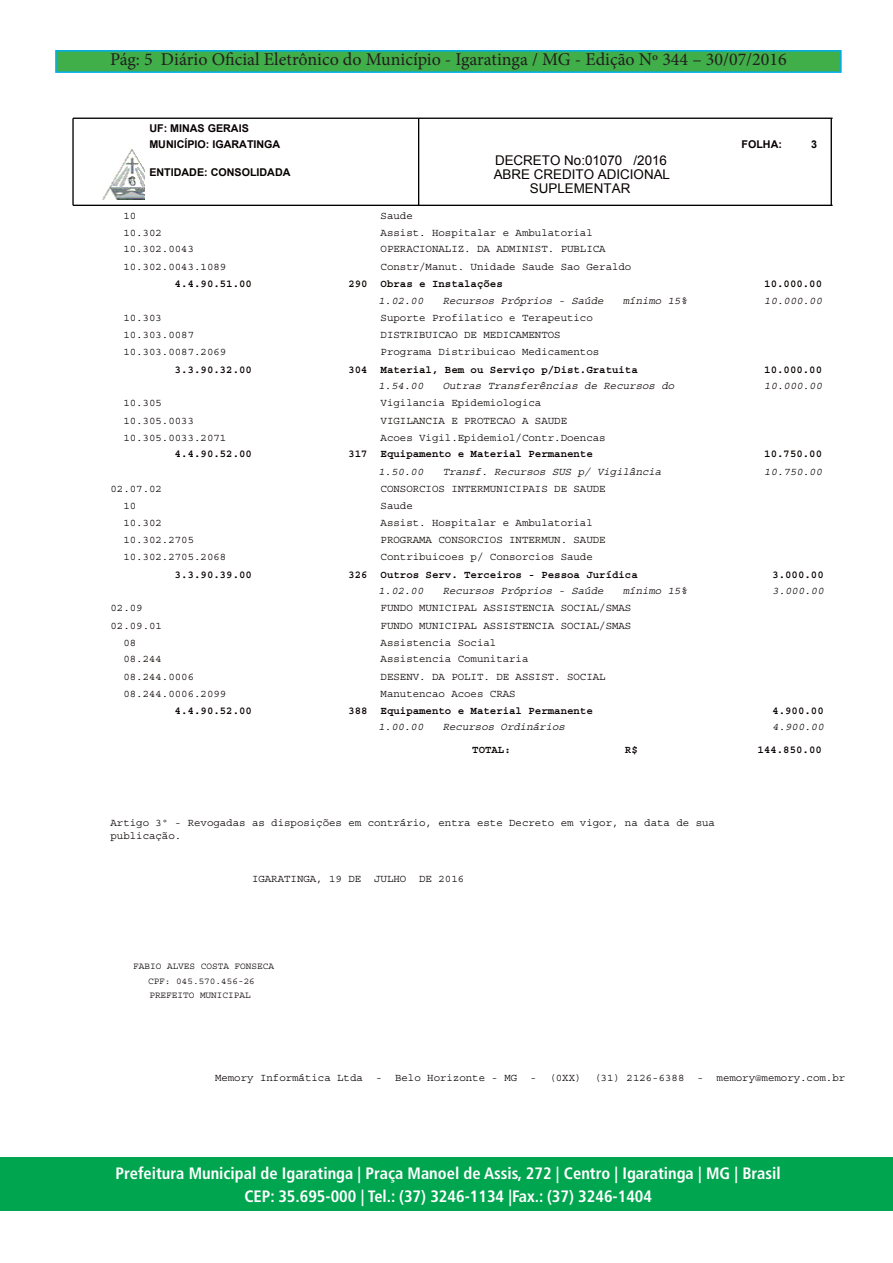
<style>
.page{position:relative;width:893px;height:1263px;background:#fff}
.page>*{position:absolute;margin:0;border:0;box-sizing:border-box;transform-origin:0 0}
.t1{font:18px "Minion Pro";color:#231f20}
.t2{font:700 condensed 16.5px "Frutiger LT Std";color:#fff}
.t3{font:13.35px/13.4px "Arial";color:#080000}
.t4{font:10.65px/13.4px "Courier Std";color:#080000}
.t5{font:700 10.65px "Courier Std";color:#080000}
.t6{font:italic 10.65px "Courier Std";color:#080000}
.t7{font:700 10.65px "Arial";color:#080000}
.t8{font:9.45px/14.7px "Courier Std";color:#080000}
</style>
<div class="page">
<hr style="left:0;top:1157px;width:1px;height:54px;background:#00a54f">
<div style="left:2px;top:1157px;width:891px;height:54px;background:#00a54f"></div>
<div style="left:56px;top:51px;width:785px;height:21px;background:#40ae49"></div>
<div style="left:55px;top:50px;width:787px;height:23px;border:2px solid #00aeef"></div>
<hr style="left:73px;top:118px;width:760px;height:1px;background:#000">
<hr style="left:73px;top:205px;width:760px;height:1px;background:#000">
<hr style="left:72px;top:118px;width:2px;height:87px;background:#000">
<hr style="left:831px;top:118px;width:1px;height:87px;background:#000">
<img style="left:94px;top:147px;width:50px;height:53px">
<hr style="left:418px;top:118px;width:1px;height:87px;background:#000">
<p class="t1" style="left:110px;top:47px;width:678px">Pág: 5 Diário Oficial Eletrônico do Município - Igaratinga / MG - Edição Nº 344 – 30/07/2016</p>
<p class="t7" style="left:149px;top:121px;width:101px">UF: MINAS GERAIS</p>
<p class="t7" style="left:149px;top:137px;width:132px">MUNICÍPIO: IGARATINGA</p>
<p class="t7" style="left:149px;top:165px;width:143px">ENTIDADE: CONSOLIDADA</p>
<p class="t3" style="left:494px;top:154px;width:178px">DECRETO No:01070 /2016<br>ABRE CREDITO ADICIONAL</p>
<p class="t3" style="left:530px;top:182px;width:102px">SUPLEMENTAR</p>
<p class="t7" style="left:741px;top:137px;width:42px">FOLHA:</p>
<p class="t7" style="left:811px;top:137px;width:7px">3</p>
<p class="t4" style="left:123px;top:209px;width:14px">10</p>
<p class="t4" style="left:381px;top:209px;width:34px">Saude</p>
<p class="t4" style="left:123px;top:226px;width:40px">10.302</p>
<p class="t4" style="left:381px;top:226px;width:214px">Assist. Hospitalar e Ambulatorial</p>
<p class="t4" style="left:123px;top:242px;width:72px">10.302.0043</p>
<p class="t4" style="left:381px;top:242px;width:227px">OPERACIONALIZ. DA ADMINIST. PUBLICA</p>
<p class="t4" style="left:123px;top:260px;width:104px">10.302.0043.1089</p>
<p class="t4" style="left:381px;top:260px;width:252px">Constr/Manut. Unidade Saude Sao Geraldo</p>
<p class="t5" style="left:175px;top:278px;width:79px">4.4.90.51.00</p>
<p class="t5" style="left:348px;top:278px;width:156px">290 Obras e Instalações</p>
<p class="t5" style="left:764px;top:278px;width:59px">10.000.00</p>
<p class="t6" style="left:378px;top:295px;width:47px">1.02.00</p>
<p class="t6" style="left:443px;top:295px;width:162px">Recursos Próprios - Saúde</p>
<p class="t6" style="left:623px;top:295px;width:66px">mínimo 15%</p>
<p class="t6" style="left:764px;top:295px;width:59px">10.000.00</p>
<p class="t4" style="left:123px;top:311px;width:40px">10.303</p>
<p class="t4" style="left:381px;top:311px;width:214px">Suporte Profilatico e Terapeutico</p>
<p class="t4" style="left:123px;top:328px;width:72px">10.303.0087</p>
<p class="t4" style="left:381px;top:328px;width:182px">DISTRIBUICAO DE MEDICAMENTOS</p>
<p class="t4" style="left:123px;top:345px;width:104px">10.303.0087.2069</p>
<p class="t4" style="left:381px;top:345px;width:220px">Programa Distribuicao Medicamentos</p>
<p class="t5" style="left:175px;top:364px;width:79px">3.3.90.32.00</p>
<p class="t5" style="left:348px;top:364px;width:291px">304 Material, Bem ou Serviço p/Dist.Gratuita</p>
<p class="t5" style="left:764px;top:364px;width:59px">10.000.00</p>
<p class="t6" style="left:378px;top:380px;width:47px">1.54.00</p>
<p class="t6" style="left:443px;top:380px;width:233px">Outras Transferências de Recursos do</p>
<p class="t6" style="left:764px;top:380px;width:59px">10.000.00</p>
<p class="t4" style="left:123px;top:396px;width:40px">10.305</p>
<p class="t4" style="left:381px;top:396px;width:162px">Vigilancia Epidemiologica</p>
<p class="t4" style="left:123px;top:414px;width:72px">10.305.0033</p>
<p class="t4" style="left:381px;top:414px;width:188px">VIGILANCIA E PROTECAO A SAUDE</p>
<p class="t4" style="left:123px;top:431px;width:104px">10.305.0033.2071</p>
<p class="t4" style="left:381px;top:431px;width:227px">Acoes Vigil.Epidemiol/Contr.Doencas</p>
<p class="t5" style="left:175px;top:448px;width:79px">4.4.90.52.00</p>
<p class="t5" style="left:348px;top:448px;width:246px">317 Equipamento e Material Permanente</p>
<p class="t5" style="left:764px;top:448px;width:59px">10.750.00</p>
<p class="t6" style="left:378px;top:465px;width:47px">1.50.00</p>
<p class="t6" style="left:443px;top:465px;width:220px">Transf. Recursos SUS p/ Vigilância</p>
<p class="t6" style="left:764px;top:465px;width:59px">10.750.00</p>
<p class="t4" style="left:111px;top:482px;width:53px">02.07.02</p>
<p class="t4" style="left:381px;top:482px;width:227px">CONSORCIOS INTERMUNICIPAIS DE SAUDE</p>
<p class="t4" style="left:123px;top:499px;width:14px">10</p>
<p class="t4" style="left:381px;top:499px;width:34px">Saude</p>
<p class="t4" style="left:123px;top:516px;width:40px">10.302</p>
<p class="t4" style="left:381px;top:516px;width:214px">Assist. Hospitalar e Ambulatorial</p>
<p class="t4" style="left:123px;top:533px;width:72px">10.302.2705</p>
<p class="t4" style="left:381px;top:533px;width:227px">PROGRAMA CONSORCIOS INTERMUN. SAUDE</p>
<p class="t4" style="left:123px;top:550px;width:104px">10.302.2705.2068</p>
<p class="t4" style="left:381px;top:550px;width:214px">Contribuicoes p/ Consorcios Saude</p>
<p class="t5" style="left:175px;top:569px;width:79px">3.3.90.39.00</p>
<p class="t5" style="left:348px;top:569px;width:291px">326 Outros Serv. Terceiros - Pessoa Jurídica</p>
<p class="t5" style="left:772px;top:569px;width:53px">3.000.00</p>
<p class="t6" style="left:378px;top:585px;width:47px">1.02.00</p>
<p class="t6" style="left:443px;top:585px;width:162px">Recursos Próprios - Saúde</p>
<p class="t6" style="left:623px;top:585px;width:66px">mínimo 15%</p>
<p class="t6" style="left:772px;top:585px;width:53px">3.000.00</p>
<p class="t4" style="left:111px;top:601px;width:34px">02.09</p>
<p class="t4" style="left:381px;top:601px;width:252px">FUNDO MUNICIPAL ASSISTENCIA SOCIAL/SMAS</p>
<p class="t4" style="left:111px;top:619px;width:53px">02.09.01</p>
<p class="t4" style="left:381px;top:619px;width:252px">FUNDO MUNICIPAL ASSISTENCIA SOCIAL/SMAS</p>
<p class="t4" style="left:123px;top:636px;width:14px">08</p>
<p class="t4" style="left:381px;top:636px;width:117px">Assistencia Social</p>
<p class="t4" style="left:123px;top:652px;width:40px">08.244</p>
<p class="t4" style="left:381px;top:652px;width:149px">Assistencia Comunitaria</p>
<p class="t4" style="left:123px;top:670px;width:72px">08.244.0006</p>
<p class="t4" style="left:381px;top:670px;width:227px">DESENV. DA POLIT. DE ASSIST. SOCIAL</p>
<p class="t4" style="left:123px;top:687px;width:104px">08.244.0006.2099</p>
<p class="t4" style="left:381px;top:687px;width:137px">Manutencao Acoes CRAS</p>
<p class="t5" style="left:175px;top:705px;width:79px">4.4.90.52.00</p>
<p class="t5" style="left:348px;top:705px;width:246px">388 Equipamento e Material Permanente</p>
<p class="t5" style="left:772px;top:705px;width:53px">4.900.00</p>
<p class="t6" style="left:378px;top:721px;width:47px">1.00.00</p>
<p class="t6" style="left:443px;top:721px;width:124px">Recursos Ordinários</p>
<p class="t6" style="left:772px;top:721px;width:53px">4.900.00</p>
<p class="t5" style="left:472px;top:744px;width:40px">TOTAL:</p>
<p class="t5" style="left:625px;top:744px;width:14px">R$</p>
<p class="t5" style="left:758px;top:744px;width:66px">144.850.00</p>
<p class="t4" style="left:111px;top:816px;width:606px">Artigo 3º - Revogadas as disposições em contrário, entra este Decreto em vigor, na data de sua publicação.</p>
<p class="t4" style="left:252px;top:872px;width:214px">IGARATINGA, 19 DE JULHO DE 2016</p>
<p class="t8" style="left:148px;top:959px;width:127px;text-indent:-15px">FABIO ALVES COSTA FONSECA<br>CPF: 045.570.456-26<br>PREFEITO MUNICIPAL</p>
<p class="t4" style="left:215px;top:1071px;width:632px">Memory Informática Ltda - Belo Horizonte - MG - (0XX) (31) 2126-6388 - memory@memory.com.br</p>
<p class="t2" style="left:116px;top:1163px;width:667px">Prefeitura Municipal de Igaratinga | Praça Manoel de Assis, 272 | Centro | Igaratinga | MG | Brasil</p>
<p class="t2" style="left:244px;top:1186px;width:409px">CEP: 35.695-000 | Tel.: (37) 3246-1134 |Fax.: (37) 3246-1404</p>
</div>
